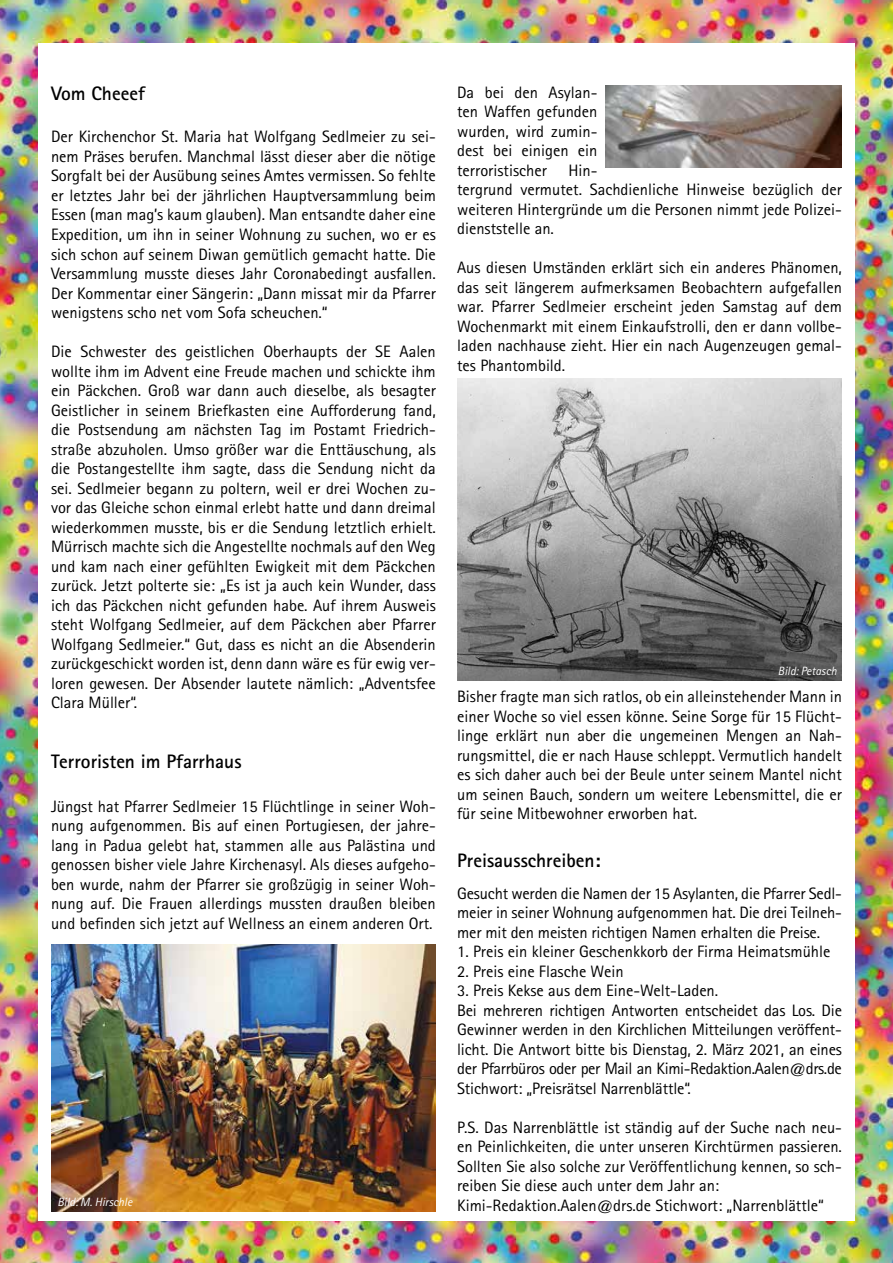
<style>
.page{position:relative;width:893px;height:1263px;background:#fff}
.page>*{position:absolute;margin:0;border:0;box-sizing:border-box;transform-origin:0 0}
.t1{font:700 19.5px "Rotis Sans Serif";color:#000}
.t2{font:16.5px/19.5px "Rotis Sans Serif";color:#000;text-align:justify}
.t3{font:italic 12px "Rotis Sans Serif";color:#fff}
</style>
<div class="page">
<img style="left:0;top:0;width:893px;height:1263px">
<div style="left:38px;top:43px;width:817px;height:1177px;background:#fff"></div>
<img style="left:606px;top:85px;width:236px;height:83px">
<img style="left:458px;top:378px;width:384px;height:302px">
<img style="left:51px;top:944px;width:385px;height:268px">
<p class="t1" style="left:51px;top:82px;width:95px">Vom Cheeef</p>
<p class="t2" style="left:51px;top:127px;width:386px">Der Kirchenchor St. Maria hat Wolfgang Sedlmeier zu sei&shy;nem Präses berufen. Manchmal lässt dieser aber die nötige Sorgfalt bei der Ausübung seines Amtes vermissen. So fehlte er letztes Jahr bei der jährlichen Hauptversammlung beim Essen (man mag’s kaum glauben). Man entsandte daher eine Expedition, um ihn in seiner Wohnung zu suchen, wo er es sich schon auf seinem Diwan gemütlich gemacht hatte. Die Versammlung musste dieses Jahr Coronabedingt ausfallen.<br>Der Kommentar einer Sängerin: „Dann missat mir da Pfarrer wenigstens scho net vom Sofa scheuchen.“</p>
<p class="t2" style="left:51px;top:342px;width:386px">Die Schwester des geistlichen Oberhaupts der SE Aalen wollte ihm im Advent eine Freude machen und schickte ihm ein Päckchen. Groß war dann auch dieselbe, als besagter Geistlicher in seinem Briefkasten eine Aufforderung fand, die Postsendung am nächsten Tag im Postamt Friedrich&shy;straße abzuholen. Umso größer war die Enttäuschung, als die Postangestellte ihm sagte, dass die Sendung nicht da sei. Sedlmeier begann zu poltern, weil er drei Wochen zu&shy;vor das Gleiche schon einmal erlebt hatte und dann dreimal wiederkommen musste, bis er die Sendung letztlich erhielt.<br>Mürrisch machte sich die Angestellte nochmals auf den Weg und kam nach einer gefühlten Ewigkeit mit dem Päckchen zurück. Jetzt polterte sie: „Es ist ja auch kein Wunder, dass ich das Päckchen nicht gefunden habe. Auf ihrem Ausweis steht Wolfgang Sedlmeier, auf dem Päckchen aber Pfarrer Wolfgang Sedlmeier.“ Gut, dass es nicht an die Absenderin zurückgeschickt worden ist, denn dann wäre es für ewig ver&shy;loren gewesen. Der Absender lautete nämlich: „Adventsfee Clara Müller“.</p>
<p class="t1" style="left:51px;top:749px;width:192px">Terroristen im Pfarrhaus</p>
<p class="t2" style="left:51px;top:796px;width:386px">Jüngst hat Pfarrer Sedlmeier 15 Flüchtlinge in seiner Woh&shy;nung aufgenommen. Bis auf einen Portugiesen, der jahre&shy;lang in Padua gelebt hat, stammen alle aus Palästina und genossen bisher viele Jahre Kirchenasyl. Als dieses aufgeho&shy;ben wurde, nahm der Pfarrer sie großzügig in seiner Woh&shy;nung auf. Die Frauen allerdings mussten draußen bleiben und befinden sich jetzt auf Wellness an einem anderen Ort.</p>
<p class="t3" style="left:57px;top:1195px;width:77px">Bild: M. Hirschle</p>
<p class="t2" style="left:457px;top:82px;width:142px">Da bei den Asylan&shy;ten Waffen gefunden wurden, wird zumin&shy;dest bei einigen ein terroristischer</p>
<p class="t2" style="left:457px;top:160px;width:386px;text-align:left;text-indent:111px">Hin-<br>tergrund vermutet. Sachdienliche Hinweise bezüglich der weiteren Hintergründe um die Personen nimmt jede Polizei&shy;dienststelle an.</p>
<p class="t2" style="left:457px;top:258px;width:386px">Aus diesen Umständen erklärt sich ein anderes Phänomen, das seit längerem aufmerksamen Beobachtern aufgefallen war. Pfarrer Sedlmeier erscheint jeden Samstag auf dem Wochenmarkt mit einem Einkaufstrolli, den er dann vollbe&shy;laden nachhause zieht. Hier ein nach Augenzeugen gemal&shy;tes Phantombild.</p>
<p class="t3" style="left:778px;top:664px;width:60px">Bild: Petasch</p>
<p class="t2" style="left:457px;top:687px;width:386px">Bisher fragte man sich ratlos, ob ein alleinstehender Mann in einer Woche so viel essen könne. Seine Sorge für 15 Flücht&shy;linge erklärt nun aber die ungemeinen Mengen an Nah&shy;rungsmittel, die er nach Hause schleppt. Vermutlich handelt es sich daher auch bei der Beule unter seinem Mantel nicht um seinen Bauch, sondern um weitere Lebensmittel, die er für seine Mitbewohner erworben hat.</p>
<p class="t1" style="left:457px;top:848px;width:145px">Preisausschreiben:</p>
<p class="t2" style="left:457px;top:883px;width:386px">Gesucht werden die Namen der 15 Asylanten, die Pfarrer Sedl&shy;meier in seiner Wohnung aufgenommen hat. Die drei Teilneh&shy;mer mit den meisten richtigen Namen erhalten die Preise.</p>
<p class="t2" style="left:457px;top:942px;width:375px">1. Preis ein kleiner Geschenkkorb der Firma Heimatsmühle</p>
<p class="t2" style="left:457px;top:961px;width:168px">2. Preis eine Flasche Wein</p>
<p class="t2" style="left:457px;top:981px;width:386px;text-align:left">3. Preis Kekse aus dem Eine-Welt-Laden.<br>Bei mehreren richtigen Antworten entscheidet das Los. Die Gewinner werden in den Kirchlichen Mitteilungen veröffent&shy;licht. Die Antwort bitte bis Dienstag, 2. März 2021, an eines der Pfarrbüros oder per Mail an Kimi-Redaktion.Aalen@drs.de Stichwort: „Preisrätsel Narrenblättle“.</p>
<p class="t2" style="left:457px;top:1117px;width:386px;text-align:left">P.S. Das Narrenblättle ist ständig auf der Suche nach neu&shy;en Peinlichkeiten, die unter unseren Kirchtürmen passieren.<br>Sollten Sie also solche zur Veröffentlichung kennen, so sch&shy;reiben Sie diese auch unter dem Jahr an:<br>Kimi-Redaktion.Aalen@drs.de Stichwort: „Narrenblättle“</p>
</div>
